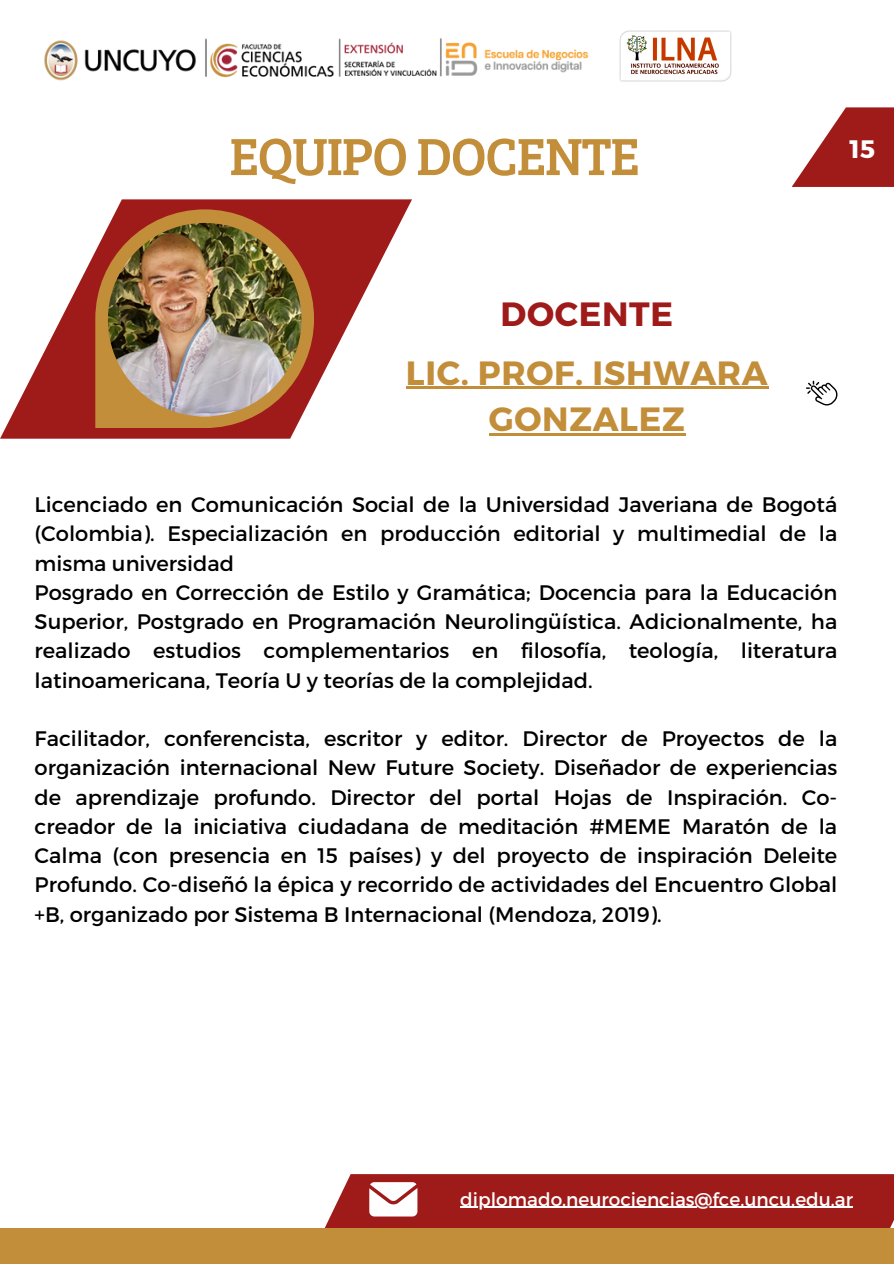
<style>
.page{position:relative;width:894px;height:1264px;background:#fff}
.page>*{position:absolute;margin:0;border:0;box-sizing:border-box;transform-origin:0 0}
.t1{font:54px "Bree Serif";letter-spacing:-.025em;color:#c38e3a}
.t2{font:700 33.6px/46.2px "Montserrat";letter-spacing:.02em;color:#c38e3a;text-align:center}
.t3{font:700 33.6px "Montserrat";letter-spacing:.02em;color:#9f1b19}
.t4{font:700 25.2px "Montserrat";color:#fff}
.t5{font:21px/29.2px "Montserrat";color:#000}
.t6{font:18.45px "Montserrat";color:#fff}
</style>
<div class="page">
<div style="left:268px;top:1174px;width:625px;height:89px;background:#9f1b19"></div>
<div style="left:0;top:1227px;width:893px;height:36px;background:#c38e3a"></div>
<svg style="left:369px;top:1182px;width:48px;height:34px"></svg>
<svg style="left:792px;top:107px;width:101px;height:80px;fill:#9f1b19"></svg>
<img style="left:44px;top:38px;width:545px;height:43px">
<svg style="left:0;top:199px;width:412px;height:239px"></svg>
<svg style="left:95px;top:209px;width:219px;height:219px;fill:#c38e3a"></svg>
<img style="left:108px;top:223px;width:193px;height:193px">
<svg style="left:806px;top:381px;width:31px;height:24px"></svg>
<hr style="left:406px;top:387px;width:362px;height:2px;background:#c38e3a">
<hr style="left:488px;top:433px;width:197px;height:2px;background:#c38e3a">
<hr style="left:460px;top:1206px;width:392px;height:1px;background:#fff">
<img style="left:619px;top:30px;width:113px;height:52px">
<h2 class="t1" style="left:229px;top:117px;width:412px">EQUIPO DOCENTE</h2>
<p class="t4" style="left:849px;top:133px;width:27px">15</p>
<h1 class="t3" style="left:500px;top:292px;width:174px">DOCENTE</h1>
<p class="t2" style="left:406px;top:348px;width:363px">LIC. PROF. ISHWARA<br>GONZALEZ</p>
<p class="t5" style="left:35px;top:489px;width:804px">Licenciado en Comunicación Social de la Universidad Javeriana de Bogotá (Colombia). Especialización en producción editorial y multimedial de la misma universidad<br>Posgrado en Corrección de Estilo y Gramática; Docencia para la Educación Superior, Postgrado en Programación Neurolingüística. Adicionalmente, ha realizado estudios complementarios en filosofía, teología, literatura latinoamericana, Teoría U y teorías de la complejidad.</p>
<h2 class="t5" style="left:35px;top:723px;width:804px;text-align:justify">Facilitador, conferencista, escritor y editor. Director de Proyectos de la organización internacional New Future Society. Diseñador de experiencias de aprendizaje profundo. Director del portal Hojas de Inspiración. Co&shy;creador de la iniciativa ciudadana de meditación #MEME Maratón de la Calma (con presencia en 15 países) y del proyecto de inspiración Deleite Profundo. Co-diseñó la épica y recorrido de actividades del Encuentro Global +B, organizado por Sistema B Internacional (Mendoza, 2019).</h2>
<p class="t6" style="left:460px;top:1186px;width:394px">diplomado.neurociencias@fce.uncu.edu.ar</p>
</div>
